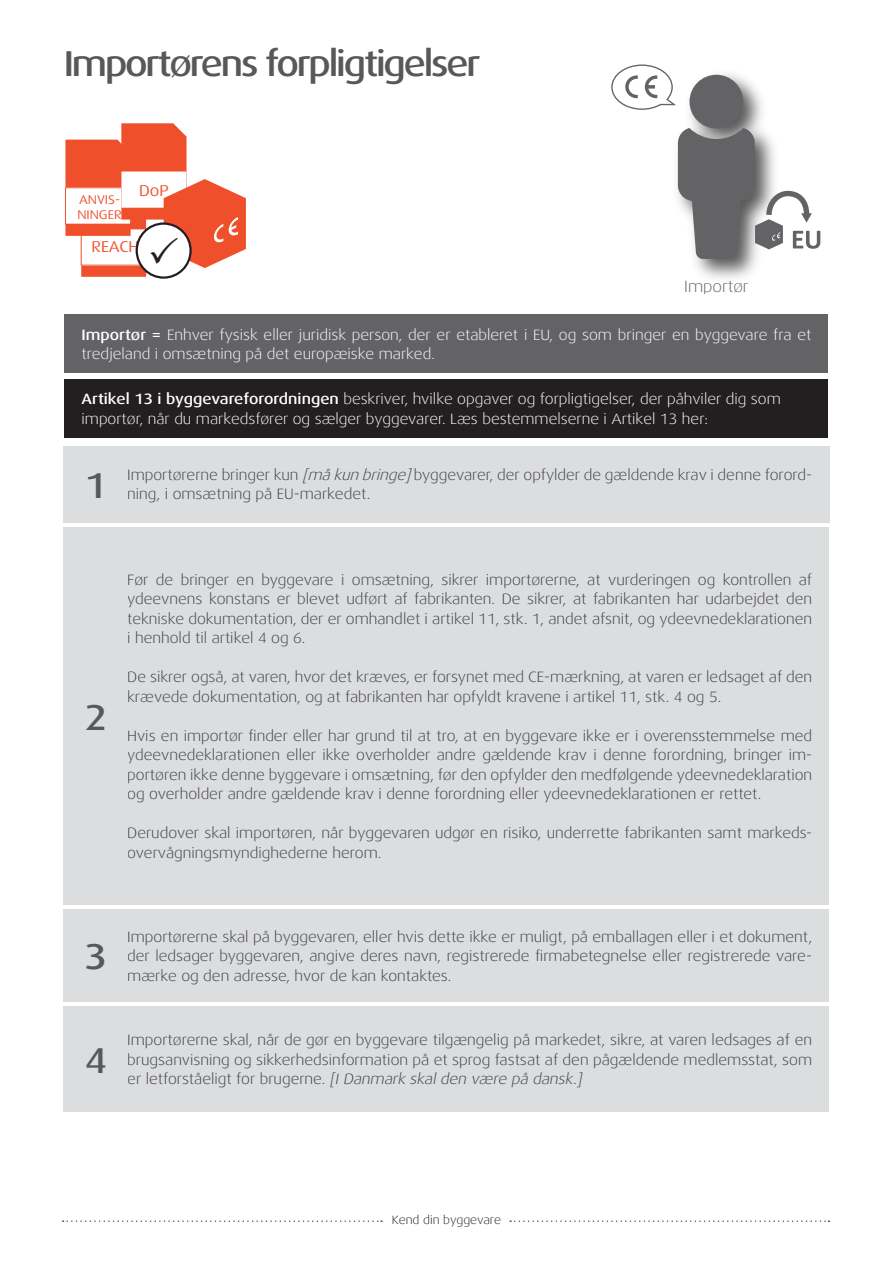
<style>
.page{position:relative;width:893px;height:1263px;background:#fff}
.page>*{position:absolute;margin:0;border:0;box-sizing:border-box;transform-origin:0 0}
.Overskrifter{font:500 36px "Dax Wide";letter-spacing:-.06em;color:#57585a}
.Store_tal_til_tabell{font:500 36px "Dax Wide";color:#57585a}
.t1{font:300 16.2px "Dax Wide";color:#636366}
.t2{font:15.75px "Dax Wide";color:#f04f2b}
.Brødtekst{font:300 15px/19.5px "Dax Wide";color:#3e3e3f;text-align:justify}
.Brødtekst-2{font:300 15px/19.5px "Dax Wide";color:#fff}
.t3{font:12.6px/15.1px "Dax Wide";color:#f04f2b}
.t4{font:300 12px "Dax Wide";color:#231f20}
.s1{font-weight:500}
.s2{font-style:italic}
</style>
<div class="page">
<div style="left:110px;top:527px;width:719px;height:378px;background:#dcdddf"></div>
<div style="left:110px;top:909px;width:719px;height:93px;background:#dcdddf"></div>
<div style="left:110px;top:1006px;width:719px;height:106px;background:#dcdddf"></div>
<div style="left:64px;top:527px;width:64px;height:378px;background:#dcdddf"></div>
<div style="left:64px;top:909px;width:64px;height:93px;background:#dcdddf"></div>
<div style="left:64px;top:1006px;width:64px;height:106px;background:#dcdddf"></div>
<div style="left:65px;top:315px;width:763px;height:58px;background:#636366"></div>
<div style="left:65px;top:379px;width:763px;height:59px;background:#231f20"></div>
<div style="left:110px;top:446px;width:719px;height:76px;background:#dcdddf"></div>
<div style="left:64px;top:446px;width:64px;height:76px;background:#dcdddf"></div>
<img style="left:677px;top:74px;width:85px;height:205px">
<div style="left:689px;top:75px;width:54px;height:53px;background:#636366;border-radius:50%"></div>
<svg style="left:611px;top:64px;width:65px;height:46px"></svg>
<svg style="left:678px;top:128px;width:142px;height:131px"></svg>
<svg style="left:510px;top:1220px;width:319px;height:2px"></svg>
<svg style="left:63px;top:1220px;width:319px;height:2px"></svg>
<svg style="left:65px;top:123px;width:181px;height:154px"></svg>
<p class="Overskrifter" style="left:64px;top:43px;width:418px">Importørens forpligtigelser</p>
<p class="t3" style="left:77px;top:192px;width:46px">ANVIS-<br>NINGER</p>
<p class="t2" style="left:139px;top:181px;width:31px">DoP</p>
<p class="t2" style="left:91px;top:238px;width:49px">REACH</p>
<p class="t1" style="left:684px;top:277px;width:66px">Importør</p>
<p class="Brødtekst-2" style="left:82px;top:325px;width:731px"><span class="s1">Importør =</span> Enhver fysisk eller juridisk person, der er etableret i EU, og som bringer en byggevare fra et tredjeland i omsætning på det europæiske marked.</p>
<p class="Brødtekst-2" style="left:82px;top:389px;width:701px"><span class="s1">Artikel 13 i byggevareforordningen</span> beskriver, hvilke opgaver og forpligtigelser, der påhviler dig som</p>
<p class="Brødtekst-2" style="left:82px;top:409px;width:628px">importør, når du markedsfører og sælger byggevarer. Læs bestemmelserne i Artikel 13 her:</p>
<p class="Store_tal_til_tabell" style="left:85px;top:465px;width:24px">1</p>
<p class="Brødtekst" style="left:127px;top:465px;width:686px">Importørerne bringer kun <span class="s2">[måkun bringe]</span>byggevarer, der opfylder de gældende krav i denne forord-</p>
<p class="Brødtekst" style="left:127px;top:484px;width:245px">ning, i omsætning på EU-markedet.</p>
<p class="Store_tal_til_tabell" style="left:85px;top:697px;width:24px">2</p>
<p class="Brødtekst" style="left:127px;top:570px;width:686px">Før de bringer en byggevare i omsætning, sikrer importørerne, at vurderingen og kontrollen af ydeevnens konstans er blevet udført af fabrikanten. De sikrer, at fabrikanten har udarbejdet den tekniske dokumentation, der er omhandlet i artikel 11, stk. 1, andet afsnit, og ydeevnedeklarationen i henhold til artikel 4 og 6.</p>
<p class="Brødtekst" style="left:127px;top:668px;width:686px">De sikrer også, at varen, hvor det kræves, er forsynet med CE-mærkning, at varen er ledsaget af den krævede dokumentation, og at fabrikanten har opfyldt kravene i artikel 11, stk. 4 og 5.</p>
<p class="Brødtekst" style="left:127px;top:726px;width:686px">Hvis en importør finder eller har grund til at tro, at en byggevare ikke er i overensstemmelse med ydeevnedeklarationen eller ikke overholder andre gældende krav i denne forordning, bringer im&shy;portøren ikke denne byggevare i omsætning, før den opfylder den medfølgende ydeevnedeklaration og overholder andre gældende krav i denne forordning eller ydeevnedeklarationen er rettet.</p>
<p class="Brødtekst" style="left:127px;top:824px;width:686px">Derudover skal importøren, når byggevaren udgør en risiko, underrette fabrikanten samt markeds&shy;overvågningsmyndighederne herom.</p>
<p class="Store_tal_til_tabell" style="left:85px;top:937px;width:24px">3</p>
<p class="Store_tal_til_tabell" style="left:85px;top:1040px;width:24px">4</p>
<p class="Brødtekst" style="left:127px;top:927px;width:686px">Importørerne skal på byggevaren, eller hvis dette ikke er muligt, på emballagen eller i et dokument, der ledsager byggevaren, angive deres navn, registrerede firmabetegnelse eller registrerede vare&shy;mærke og den adresse, hvor de kan kontaktes.</p>
<p class="Brødtekst" style="left:127px;top:1030px;width:686px">Importørerne skal, når de gør en byggevare tilgængelig på markedet, sikre, at varen ledsages af en brugsanvisning og sikkerhedsinformation på et sprog fastsat af den pågældende medlemsstat, som er letforståeligt for brugerne. <span class="s2">[I Danmark skal den være på dansk.]</span></p>
<p class="t4" style="left:392px;top:1214px;width:111px">Kend din byggevare</p>
</div>
